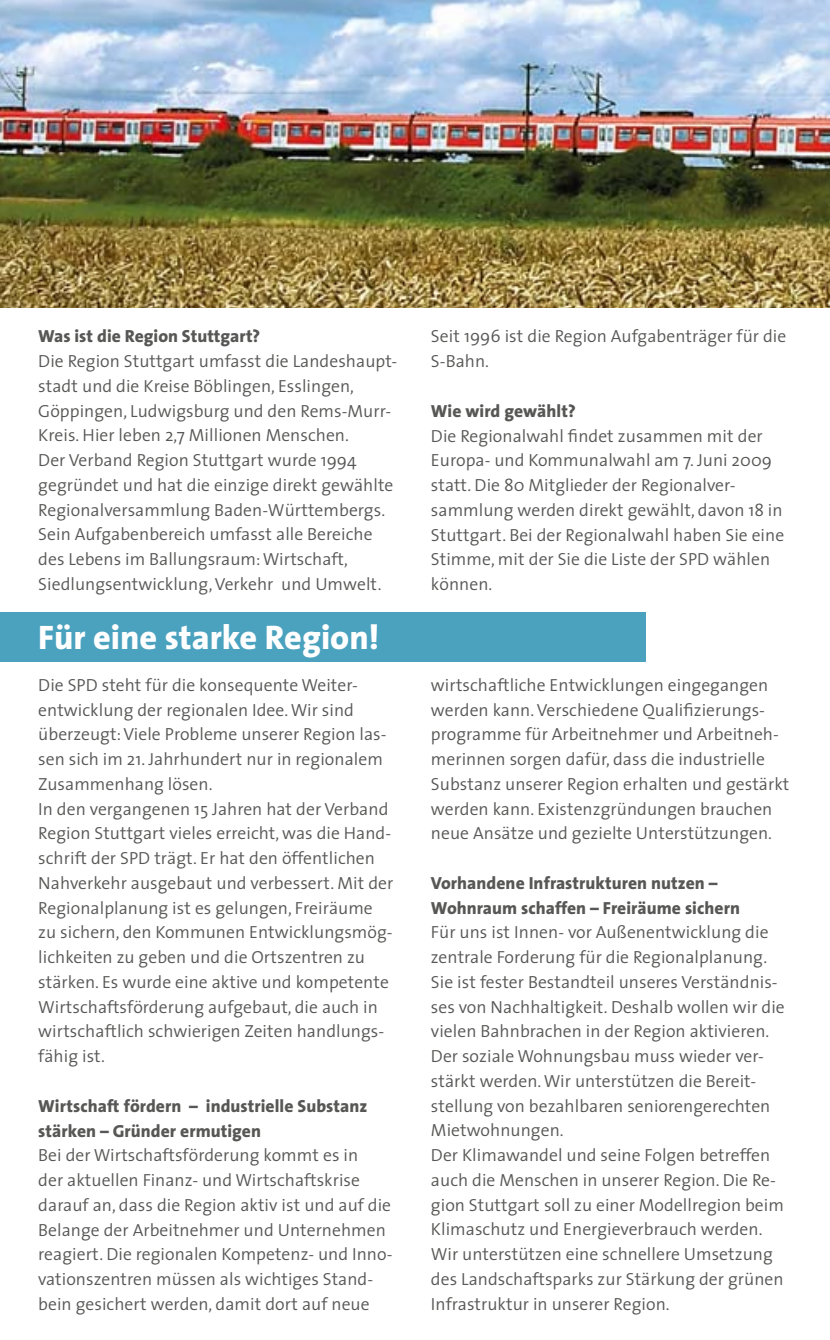
<style>
.page{position:relative;width:830px;height:1340px;background:#fff}
.page>*{position:absolute;margin:0;border:0;box-sizing:border-box;transform-origin:0 0}
.t1{font:800 34.2px "The Sans";color:#fff}
.t2{font:300 17.55px/24.8px "The Sans";letter-spacing:.005em;color:#575756}
.t3{font:800 17.55px/24.8px "The Sans";letter-spacing:.005em;color:#575756}
</style>
<div class="page">
<img style="left:0;top:0;width:829px;height:307px">
<div style="left:0;top:612px;width:645px;height:50px;background:#4ba2bf"></div>
<p class="t3" style="left:38px;top:323px;width:223px">Was ist die Region Stuttgart?</p>
<p class="t2" style="left:38px;top:348px;width:360px">Die Region Stuttgart umfasst die Landeshaupt&shy;stadt und die Kreise Böblingen, Esslingen, Göppingen, Ludwigsburg und den Rems-Murr-Kreis. Hier leben 2,7 Millionen Menschen.<br>Der Verband Region Stuttgart wurde 1994 gegründet und hat die einzige direkt gewählte Regionalversammlung Baden-Württembergs.<br>Sein Aufgabenbereich umfasst alle Bereiche des Lebens im Ballungsraum: Wirtschaft, Siedlungsentwicklung, Verkehr und Umwelt.</p>
<h1 class="t1" style="left:38px;top:609px;width:342px">Für eine starke Region!</h1>
<p class="t2" style="left:38px;top:672px;width:356px">Die SPD steht für die konsequente Weiter&shy;entwicklung der regionalen Idee. Wir sind überzeugt: Viele Probleme unserer Region las&shy;sen sich im 21. Jahrhundert nur in regionalem Zusammenhang lösen.<br>In den vergangenen 15 Jahren hat der Verband Region Stuttgart vieles erreicht, was die Hand&shy;schrift der SPD trägt. Er hat den öffentlichen Nahverkehr ausgebaut und verbessert. Mit der Regionalplanung ist es gelungen, Freiräume zu sichern, den Kommunen Entwicklungsmög&shy;lichkeiten zu geben und die Ortszentren zu stärken. Es wurde eine aktive und kompetente Wirtschaftsförderung aufgebaut, die auch in wirtschaftlich schwierigen Zeiten handlungs&shy;fähig ist.</p>
<p class="t3" style="left:38px;top:1093px;width:330px">Wirtschaft fördern – industrielle Substanz stärken – Gründer ermutigen</p>
<p class="t2" style="left:38px;top:1142px;width:355px">Bei der Wirtschaftsförderung kommt es in<br>der aktuellen Finanz- und Wirtschaftskrise darauf an, dass die Region aktiv ist und auf die Belange der Arbeitnehmer und Unternehmen reagiert. Die regionalen Kompetenz- und Inno&shy;vationszentren müssen als wichtiges Stand&shy;bein gesichert werden, damit dort auf neue</p>
<p class="t2" style="left:431px;top:323px;width:356px">Seit 1996 ist die Region Aufgabenträger für die<br>S-Bahn.</p>
<p class="t3" style="left:431px;top:398px;width:146px">Wie wird gewählt?</p>
<p class="t2" style="left:431px;top:422px;width:354px">Die Regionalwahl findet zusammen mit der Europa- und Kommunalwahl am 7. Juni 2009 statt. Die 80 Mitglieder der Regionalver&shy;sammlung werden direkt gewählt, davon 18 in Stuttgart. Bei der Regionalwahl haben Sie eine Stimme, mit der Sie die Liste der SPD wählen können.</p>
<p class="t2" style="left:431px;top:672px;width:360px">wirtschaftliche Entwicklungen eingegangen werden kann. Verschiedene Qualifizierungs&shy;programme für Arbeitnehmer und Arbeitneh&shy;merinnen sorgen dafür, dass die industrielle Substanz unserer Region erhalten und gestärkt werden kann. Existenzgründungen brauchen neue Ansätze und gezielte Unterstützungen.</p>
<p class="t3" style="left:431px;top:870px;width:310px">Vorhandene Infrastrukturen nutzen –<br>Wohnraum schaffen – Freiräume sichern</p>
<p class="t2" style="left:431px;top:919px;width:355px">Für uns ist Innen- vor Außenentwicklung die zentrale Forderung für die Regionalplanung.<br>Sie ist fester Bestandteil unseres Verständnis&shy;ses von Nachhaltigkeit. Deshalb wollen wir die vielen Bahnbrachen in der Region aktivieren.<br>Der soziale Wohnungsbau muss wieder ver&shy;stärkt werden. Wir unterstützen die Bereit&shy;stellung von bezahlbaren seniorengerechten Mietwohnungen.<br>Der Klimawandel und seine Folgen betreffen auch die Menschen in unserer Region. Die Re&shy;gion Stuttgart soll zu einer Modellregion beim Klimaschutz und Energieverbrauch werden.<br>Wir unterstützen eine schnellere Umsetzung des Landschaftsparks zur Stärkung der grünen Infrastruktur in unserer Region.</p>
</div>
